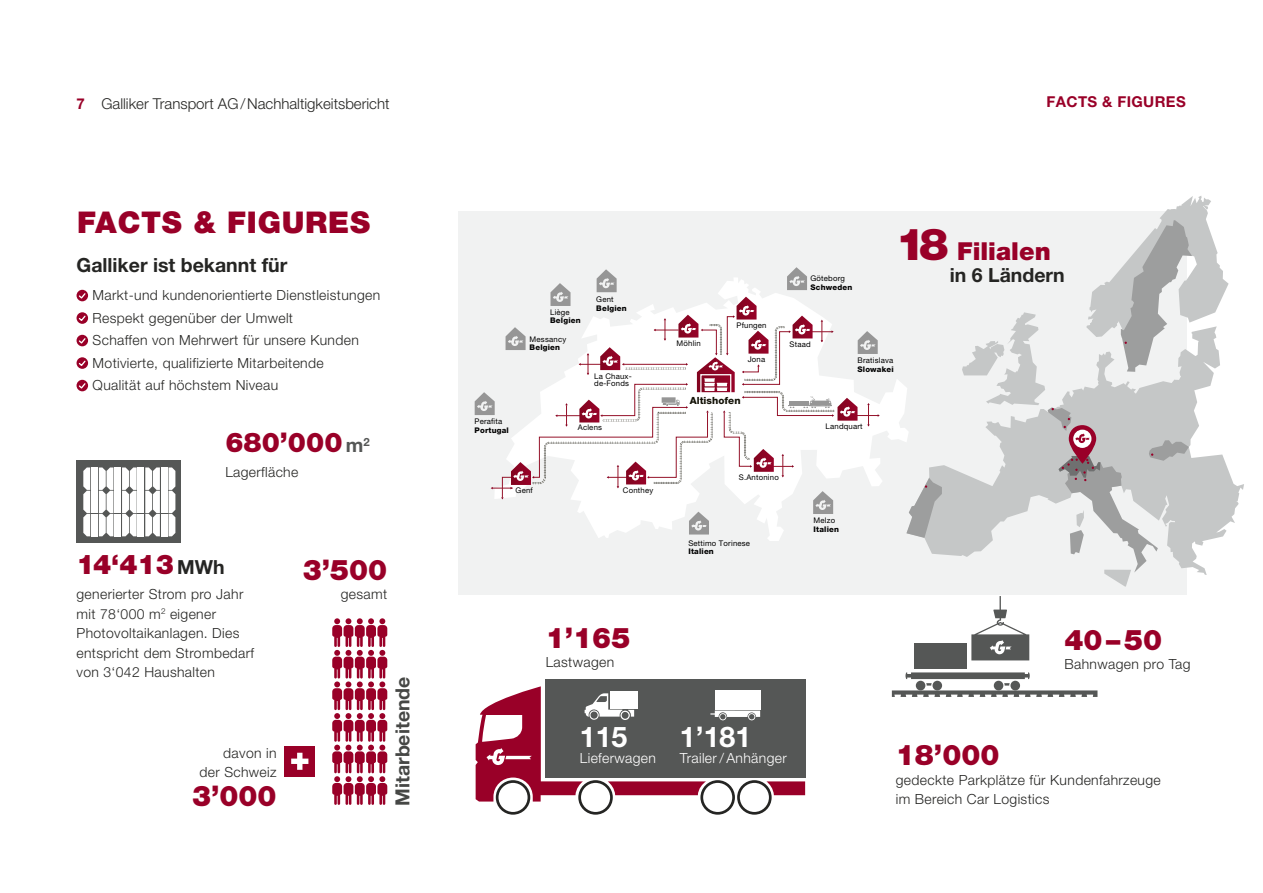
<style>
.page{position:relative;width:1263px;height:893px;background:#fff}
.page>*{position:absolute;margin:0;border:0;box-sizing:border-box;transform-origin:0 0}
.t1{font:900 30px "Helvetica Neue LT Pro";letter-spacing:.025em;color:#990028}
.t2{font:900 28.5px "Helvetica Neue LT Pro";color:#990028}
.t3{font:700 28.5px "Helvetica Neue LT Pro";color:#fff}
.t4{font:900 27.15px "Helvetica Neue LT Pro";color:#990028}
.t5{font:900 24.75px "Helvetica Neue LT Pro";color:#990028}
.t6{font:700 19.5px "Helvetica Neue LT Pro";color:#252523}
.t7{font:700 19.5px "Helvetica Neue LT Pro";color:#464745}
.t8{font:300 15px "Helvetica Neue LT Pro";color:#252523}
.t9{font:700 15px "Helvetica Neue LT Pro";letter-spacing:.025em;color:#990028}
.t10{font:300 13.95px/19.5px "Helvetica Neue LT Pro";letter-spacing:.025em;color:#252523}
.t11{font:300 13.95px "Helvetica Neue LT Pro";letter-spacing:.025em;color:#fff}
.t12{font:800 9.9px "Helvetica Neue LT Pro";letter-spacing:.005em;color:#131207}
.t13{font:7.8px/7.8px "Helvetica Neue LT Pro";letter-spacing:.025em;color:#000}
.t14{font:800 7.8px "Helvetica Neue LT Pro";letter-spacing:.025em;color:#000}
.s1{font-weight:700;color:#990028}
.s2{font-weight:700;font-size:19.5px;color:#555756}
.s3{font-weight:700;font-size:19.5px;color:#252523}
.s4{font-size:44.25px}
</style>
<div class="page">
<div style="left:458px;top:211px;width:728px;height:384px;background:#f1f2f2"></div>
<svg style="left:77px;top:460px;width:104px;height:83px;background:#616362"></svg>
<div style="left:161px;top:514px;width:7px;height:22px;background:#fff"></div>
<div style="left:161px;top:491px;width:7px;height:22px;background:#fff"></div>
<div style="left:161px;top:467px;width:7px;height:23px;background:#fff"></div>
<svg style="left:168px;top:467px;width:7px;height:69px"></svg>
<div style="left:138px;top:514px;width:6px;height:22px;background:#fff"></div>
<div style="left:138px;top:491px;width:6px;height:22px;background:#fff"></div>
<div style="left:138px;top:467px;width:6px;height:23px;background:#fff"></div>
<svg style="left:145px;top:467px;width:15px;height:69px"></svg>
<div style="left:114px;top:514px;width:7px;height:22px;background:#fff"></div>
<div style="left:114px;top:491px;width:7px;height:22px;background:#fff"></div>
<div style="left:114px;top:467px;width:7px;height:23px;background:#fff"></div>
<svg style="left:122px;top:467px;width:15px;height:69px"></svg>
<div style="left:91px;top:514px;width:7px;height:22px;background:#fff"></div>
<div style="left:91px;top:491px;width:7px;height:22px;background:#fff"></div>
<svg style="left:83px;top:467px;width:7px;height:69px"></svg>
<div style="left:91px;top:467px;width:7px;height:23px;background:#fff"></div>
<svg style="left:99px;top:467px;width:14px;height:69px"></svg>
<div style="left:77px;top:290px;width:11px;height:11px;background:#990028;border-radius:50%"></div>
<svg style="left:78px;top:293px;width:9px;height:7px"></svg>
<svg style="left:77px;top:312px;width:11px;height:12px"></svg>
<svg style="left:78px;top:314px;width:9px;height:8px"></svg>
<div style="left:77px;top:335px;width:11px;height:11px;background:#990028;border-radius:50%"></div>
<svg style="left:78px;top:338px;width:9px;height:7px"></svg>
<svg style="left:77px;top:357px;width:11px;height:12px"></svg>
<svg style="left:78px;top:359px;width:9px;height:8px"></svg>
<div style="left:77px;top:380px;width:11px;height:11px;background:#990028;border-radius:50%"></div>
<svg style="left:78px;top:383px;width:9px;height:7px"></svg>
<svg style="left:332px;top:618px;width:55px;height:187px"></svg>
<div style="left:284px;top:746px;width:31px;height:31px;background:#990028"></div>
<svg style="left:291px;top:753px;width:17px;height:17px"></svg>
<div style="left:545px;top:679px;width:260px;height:98px;background:#555756"></div>
<svg style="left:476px;top:686px;width:329px;height:129px"></svg>
<div style="left:715px;top:690px;width:45px;height:19px;background:#fff"></div>
<div style="left:915px;top:643px;width:52px;height:25px;background:#555756"></div>
<svg style="left:892px;top:672px;width:205px;height:25px"></svg>
<svg style="left:971px;top:596px;width:58px;height:64px"></svg>
<svg style="left:924px;top:465px;width:320px;height:91px;fill:#c5c7c7"></svg>
<svg style="left:962px;top:196px;width:266px;height:391px"></svg>
<svg style="left:909px;top:478px;width:33px;height:60px"></svg>
<svg style="left:880px;top:380px;width:29px;height:154px"></svg>
<svg style="left:475px;top:267px;width:405px;height:274px"></svg>
<p class="t8" style="left:76px;top:94px;width:315px"><span class="s1">7</span> Galliker Transport AG/Nachhaltigkeitsbericht</p>
<p class="t9" style="left:1046px;top:93px;width:141px">FACTS &amp; FIGURES</p>
<h1 class="t1" style="left:77px;top:204px;width:294px">FACTS &amp; FIGURES</h1>
<h3 class="t6" style="left:77px;top:253px;width:212px">Galliker ist bekannt für</h3>
<p class="t10" style="left:93px;top:284px;width:289px;line-height:22.5px">Markt-und kundenorientierte Dienstleistungen Respekt gegenüber der Umwelt<br>Schaffen von Mehrwert für unsere Kunden Motivierte, qualifizierte Mitarbeitende<br>Qualität auf höchstem Niveau</p>
<h3 class="t4" style="left:225px;top:426px;width:146px">680’000 <span class="s2">m</span><sup>2</sup></h3>
<p class="t10" style="left:225px;top:462px;width:75px">Lagerfläche</p>
<h3 class="t4" style="left:77px;top:548px;width:150px">14‘413 <span class="s3">MWh</span></h3>
<p class="t10" style="left:77px;top:584px;width:179px">generierter Strom pro Jahr mit 78‘000 m<sup>2</sup> eigener<br>Photovoltaikanlagen. Dies entspricht dem Strombedarf von 3‘042 Haushalten</p>
<p class="t10" style="left:199px;top:743px;width:79px;text-align:right">davon in der Schweiz</p>
<h2 class="t2" style="left:192px;top:779px;width:86px">3’000</h2>
<h2 class="t2" style="left:303px;top:553px;width:86px">3’500</h2>
<p class="t10" style="left:341px;top:584px;width:48px">gesamt</p>
<h3 class="t7" style="left:390px;top:806px;width:131px;rotate:-90deg">Mitarbeitende</h3>
<p class="t13" style="left:474px;top:417px;width:29px">Perafita</p>
<p class="t14" style="left:474px;top:425px;width:36px">Portugal</p>
<p class="t13" style="left:550px;top:308px;width:21px">Liège</p>
<p class="t14" style="left:550px;top:316px;width:32px">Belgien</p>
<p class="t13" style="left:530px;top:335px;width:38px">Messancy</p>
<p class="t14" style="left:530px;top:343px;width:32px">Belgien</p>
<p class="t13" style="left:596px;top:296px;width:19px">Gent</p>
<p class="t14" style="left:596px;top:303px;width:32px">Belgien</p>
<p class="t13" style="left:594px;top:372px;width:39px">La Chaux&shy;de-Fonds</p>
<p class="t13" style="left:578px;top:424px;width:26px">Aclens</p>
<p class="t13" style="left:516px;top:486px;width:19px">Genf</p>
<p class="t13" style="left:623px;top:486px;width:32px">Conthey</p>
<p class="t13" style="left:676px;top:339px;width:26px">Möhlin</p>
<p class="t13" style="left:736px;top:321px;width:32px">Pfungen</p>
<p class="t13" style="left:748px;top:356px;width:19px">Jona</p>
<p class="t12" style="left:690px;top:394px;width:52px">Altishofen</p>
<p class="t13" style="left:810px;top:274px;width:36px">Göteborg</p>
<p class="t14" style="left:810px;top:282px;width:43px">Schweden</p>
<p class="t13" style="left:790px;top:340px;width:23px">Staad</p>
<h3 class="t5" style="left:896px;top:236px;width:156px"><span class="s4">18</span> Filialen</h3>
<h3 class="t6" style="left:950px;top:263px;width:116px">in 6 Ländern</h3>
<p class="t13" style="left:857px;top:356px;width:37px">Bratislava</p>
<p class="t14" style="left:857px;top:364px;width:38px">Slowakei</p>
<p class="t13" style="left:825px;top:422px;width:39px">Landquart</p>
<p class="t13" style="left:739px;top:473px;width:42px">S.Antonino</p>
<p class="t13" style="left:688px;top:539px;width:63px">Settimo Torinese</p>
<p class="t14" style="left:688px;top:547px;width:27px">Italien</p>
<p class="t13" style="left:813px;top:517px;width:23px">Melzo</p>
<p class="t14" style="left:813px;top:524px;width:27px">Italien</p>
<h2 class="t2" style="left:546px;top:621px;width:86px">1’165</h2>
<p class="t10" style="left:546px;top:652px;width:70px">Lastwagen</p>
<h2 class="t3" style="left:580px;top:719px;width:49px">115</h2>
<p class="t11" style="left:580px;top:750px;width:78px">Lieferwagen</p>
<h2 class="t3" style="left:680px;top:719px;width:73px">1’181</h2>
<p class="t11" style="left:680px;top:750px;width:108px">Trailer / Anhänger</p>
<h2 class="t2" style="left:1064px;top:623px;width:99px">40–50</h2>
<p class="t10" style="left:1064px;top:654px;width:128px">Bahnwagen pro Tag</p>
<h2 class="t2" style="left:896px;top:738px;width:105px">18’000</h2>
<p class="t10" style="left:896px;top:770px;width:266px">gedeckte Parkplätze für Kundenfahrzeuge im Bereich Car Logistics</p>
</div>
